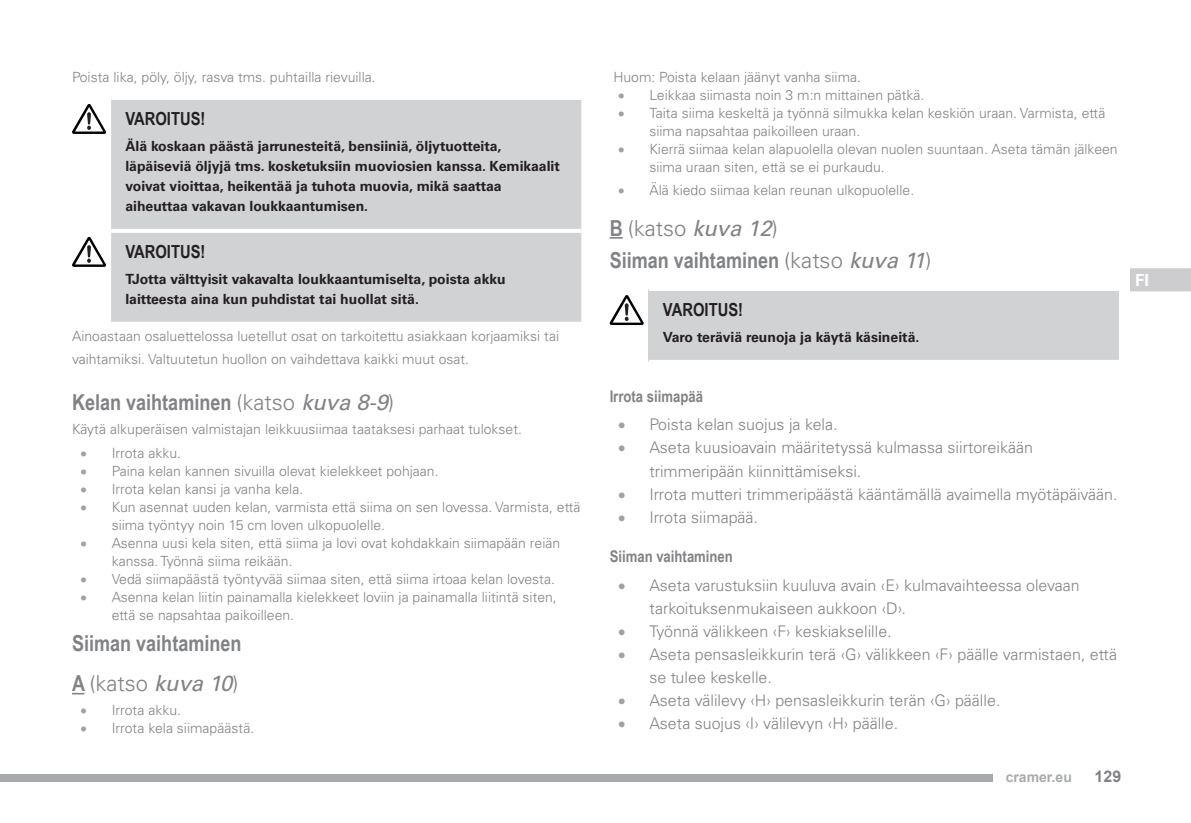
<style>
.page{position:relative;width:1191px;height:823px;background:#fff}
.page>*{position:absolute;margin:0;border:0;box-sizing:border-box;transform-origin:0 0}
.Rubrik_2_Cramer{font:700 22px "Arial Narrow";color:#808285}
.Rubrik_2_Cramer-2{font:300 22px "Univers LT Std";color:#808285}
.VARNING__Cramer{font:700 18px "Arial Narrow";color:#231f20}
.t1{font:700 16.6px "Univers LT Std";color:#fff}
.t2{font:300 16px/23px "Univers LT Std";color:#808285}
.Rubrik_2_Cramer-3{font:700 16px "Arial Narrow";color:#808285}
.t3{font:700 16px "Arial";color:#808285}
.Brödtext{font:300 14px/18px "Univers LT Std";color:#808285}
.Varningstext{font:700 14px/20px "Univers LT Std";color:#231f20}
.Punktlista{font:300 14px "Univers LT Std";color:#808285}
.t4{font:700 14px "Arial";color:#a8abac}
.s1{font-family:"Univers LT Std";font-weight:300}
.s2{font-family:"Univers LT Std";font-weight:400;font-style:italic}
.s3{color:#a1a1a5}
.s4{font-family:"Arial Narrow";font-weight:700}
.s5{font-weight:400;font-style:italic}
</style>
<div class="page">
<div style="left:0;top:774px;width:993px;height:7px;background:#a8abac"></div>
<svg style="left:1130px;top:268px;width:61px;height:24px"></svg>
<svg style="left:72px;top:692px;width:12px;height:2px"></svg>
<div style="left:111px;top:100px;width:470px;height:221px;background:#d1d2d4"></div>
<hr style="left:111px;top:229px;width:470px;height:4px;background:#fff">
<svg style="left:111px;top:321px;width:470px;height:1px"></svg>
<svg style="left:72px;top:104px;width:34px;height:163px"></svg>
<svg style="left:609px;top:237px;width:13px;height:1px"></svg>
<div style="left:649px;top:289px;width:470px;height:72px;background:#d1d2d4"></div>
<hr style="left:649px;top:287px;width:470px;height:4px;background:#fff">
<svg style="left:649px;top:360px;width:470px;height:1px"></svg>
<svg style="left:609px;top:295px;width:34px;height:30px"></svg>
<p class="Brödtext" style="left:72px;top:68px;width:305px">Poista lika, pöly, öljy, rasva tms. puhtailla rievuilla.</p>
<p class="VARNING__Cramer" style="left:125px;top:105px;width:82px">VAROITUS!</p>
<p class="Varningstext" style="left:125px;top:136px;width:436px">Älä koskaan päästä jarrunesteitä, bensiiniä, öljytuotteita, läpäiseviä öljyjä tms. kosketuksiin muoviosien kanssa. Kemikaalit voivat vioittaa, heikentää ja tuhota muovia, mikä saattaa aiheuttaa vakavan loukkaantumisen.</p>
<p class="VARNING__Cramer" style="left:125px;top:238px;width:82px">VAROITUS!</p>
<p class="Varningstext" style="left:125px;top:269px;width:382px">TJotta välttyisit vakavalta loukkaantumiselta, poista akku laitteesta aina kun puhdistat tai huollat sitä.</p>
<p class="Brödtext" style="left:72px;top:325px;width:489px;line-height:23px">Ainoastaan osaluettelossa luetellut osat on tarkoitettu asiakkaan korjaamiksi tai vaihtamiksi. Valtuutetun huollon on vaihdettava kaikki muut osat.</p>
<p class="Rubrik_2_Cramer" style="left:72px;top:385px;width:324px">Kelan vaihtaminen <span class="s1">(katso</span> <span class="s2">kuva 8-9</span><span class="s1">)</span></p>
<p class="Brödtext" style="left:72px;top:420px;width:451px">Käytä alkuperäisen valmistajan leikkuusiimaa taataksesi parhaat tulokset.</p>
<p class="Brödtext" style="left:81px;top:443px;width:102px"><span class="s3">•</span> Irrota akku.</p>
<p class="Brödtext" style="left:81px;top:461px;width:359px"><span class="s3">•</span> Paina kelan kannen sivuilla olevat kielekkeet pohjaan.</p>
<p class="Brödtext" style="left:81px;top:479px;width:224px"><span class="s3">•</span> Irrota kelan kansi ja vanha kela.</p>
<p class="Brödtext" style="left:112px;top:497px;width:470px;text-indent:-31px"><span class="s3">•</span> Kun asennat uuden kelan, varmista että siima on sen lovessa. Varmista, että siima työntyy noin 15 cm loven ulkopuolelle.</p>
<p class="Brödtext" style="left:112px;top:533px;width:450px;text-indent:-31px"><span class="s3">•</span> Asenna uusi kela siten, että siima ja lovi ovat kohdakkain siimapään reiän kanssa. Työnnä siima reikään.</p>
<p class="Brödtext" style="left:81px;top:569px;width:476px"><span class="s3">•</span> Vedä siimapäästä työntyvää siimaa siten, että siima irtoaa kelan lovesta.</p>
<p class="Brödtext" style="left:112px;top:587px;width:446px;text-indent:-31px"><span class="s3">•</span> Asenna kelan liitin painamalla kielekkeet loviin ja painamalla liitintä siten, että se napsahtaa paikoilleen.</p>
<p class="Rubrik_2_Cramer" style="left:72px;top:626px;width:171px">Siiman vaihtaminen</p>
<p class="Rubrik_2_Cramer-2" style="left:72px;top:669px;width:168px"><span class="s4">A</span> (katso <span class="s5">kuva 10</span>)</p>
<p class="Brödtext" style="left:81px;top:700px;width:102px"><span class="s3">•</span> Irrota akku.</p>
<p class="Brödtext" style="left:81px;top:718px;width:175px"><span class="s3">•</span> Irrota kela siimapäästä.</p>
<p class="Punktlista" style="left:613px;top:69px;width:249px">Huom: Poista kelaan jäänyt vanha siima.</p>
<p class="Brödtext" style="left:618px;top:86px;width:308px"><span class="s3">•</span> Leikkaa siimasta noin 3 m:n mittainen pätkä.</p>
<p class="Brödtext" style="left:649px;top:104px;width:457px;text-indent:-31px"><span class="s3">•</span> Taita siima keskeltä ja työnnä silmukka kelan keskiön uraan. Varmista, että siima napsahtaa paikoilleen uraan.</p>
<p class="Brödtext" style="left:649px;top:140px;width:470px;text-indent:-31px"><span class="s3">•</span> Kierrä siimaa kelan alapuolella olevan nuolen suuntaan. Aseta tämän jälkeen siima uraan siten, että se ei purkaudu.</p>
<p class="Brödtext" style="left:618px;top:181px;width:297px"><span class="s3">•</span> Älä kiedo siimaa kelan reunan ulkopuolelle.</p>
<p class="Rubrik_2_Cramer-2" style="left:609px;top:214px;width:170px"><span class="s4">B</span> (katso <span class="s5">kuva 12</span>)</p>
<p class="Rubrik_2_Cramer" style="left:609px;top:243px;width:323px">Siiman vaihtaminen <span class="s1">(katso</span> <span class="s2">kuva 11</span><span class="s1">)</span></p>
<p class="VARNING__Cramer" style="left:663px;top:296px;width:82px">VAROITUS!</p>
<p class="Varningstext" style="left:663px;top:327px;width:258px">Varo teräviä reunoja ja käytä käsineitä.</p>
<p class="t1" style="left:1135px;top:270px;width:15px">FI</p>
<p class="Rubrik_2_Cramer-3" style="left:609px;top:384px;width:95px">Irrota siimapää</p>
<p class="t2" style="left:618px;top:413px;width:221px"><span class="s3">•</span> Poista kelan suojus ja kela.</p>
<p class="t2" style="left:649px;top:436px;width:385px;text-indent:-31px"><span class="s3">•</span> Aseta kuusioavain määritetyssä kulmassa siirtoreikään trimmeripään kiinnittämiseksi.</p>
<p class="t2" style="left:618px;top:482px;width:501px"><span class="s3">•</span> Irrota mutteri trimmeripäästä kääntämällä avaimella myötäpäivään.</p>
<p class="t2" style="left:618px;top:505px;width:141px"><span class="s3">•</span> Irrota siimapää.</p>
<p class="Rubrik_2_Cramer-3" style="left:609px;top:544px;width:125px">Siiman vaihtaminen</p>
<p class="t2" style="left:649px;top:573px;width:432px;text-indent:-31px"><span class="s3">•</span> Aseta varustuksiin kuuluva avain ‹E› kulmavaihteessa olevaan tarkoituksenmukaiseen aukkoon ‹D›.</p>
<p class="t2" style="left:618px;top:619px;width:275px"><span class="s3">•</span> Työnnä välikkeen ‹F› keskiakselille.</p>
<p class="t2" style="left:649px;top:642px;width:469px;text-indent:-31px"><span class="s3">•</span> Aseta pensasleikkurin terä ‹G› välikkeen ‹F› päälle varmistaen, että se tulee keskelle.</p>
<p class="t2" style="left:618px;top:688px;width:384px"><span class="s3">•</span> Aseta välilevy ‹H› pensasleikkurin terän ‹G› päälle.</p>
<p class="t2" style="left:618px;top:711px;width:281px"><span class="s3">•</span> Aseta suojus ‹I› välilevyn ‹H› päälle.</p>
<p class="t4" style="left:1005px;top:767px;width:68px">cramer.eu</p>
<p class="t3" style="left:1094px;top:765px;width:28px">129</p>
</div>
